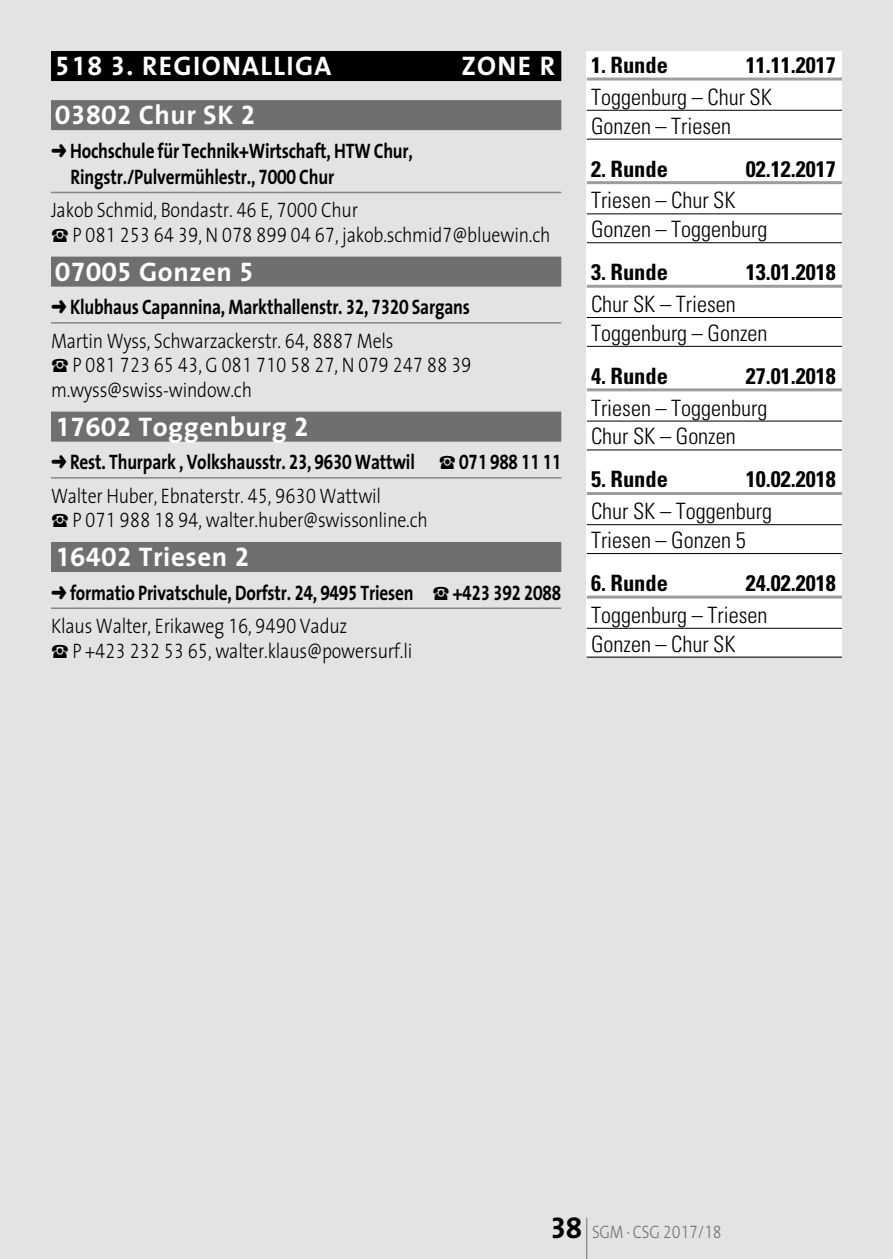
<style>
.page{position:relative;width:893px;height:1259px;background:#e3e3e3}
.page>*{position:absolute;margin:0;border:0;box-sizing:border-box;transform-origin:0 0}
.t1{font:27px "The Sans 7 Bold Tab";letter-spacing:.02em;color:#fff}
.t2{font:300 condensed 22.5px/28.8px "Univers LT Std";color:#000}
.t3{font:700 condensed 22.5px "Univers LT Std";color:#000}
.t4{font:21px/24.6px "The Sans 3 Light Tab";letter-spacing:-.01em;color:#000;scale:.85 1}
.t5{font:21px/26.1px "The Sans 7 Bold Tab";letter-spacing:-.01em;color:#000;scale:.82 1}
.t6{font:18px "The Sans 3 Light Tab";letter-spacing:-.01em;color:#6f6f6f;scale:.85 1}
.s1{font-family:"The Sans 7 Bold Tab";font-size:30px;color:#000}
</style>
<div class="page">
<hr style="left:586px;top:1217px;width:1px;height:42px;background:#6f6f6f">
<div style="left:587px;top:51px;width:255px;height:605px;background:#fff"></div>
<hr style="left:587px;top:78px;width:255px;height:3px;background:#9d9d9d">
<hr style="left:587px;top:110px;width:255px;height:1px;background:#000">
<hr style="left:587px;top:139px;width:255px;height:1px;background:#000">
<hr style="left:587px;top:181px;width:255px;height:3px;background:#9d9d9d">
<hr style="left:587px;top:213px;width:255px;height:1px;background:#000">
<hr style="left:587px;top:242px;width:255px;height:1px;background:#000">
<hr style="left:587px;top:285px;width:255px;height:3px;background:#9d9d9d">
<hr style="left:587px;top:317px;width:255px;height:1px;background:#000">
<hr style="left:587px;top:346px;width:255px;height:1px;background:#000">
<hr style="left:587px;top:388px;width:255px;height:3px;background:#9d9d9d">
<hr style="left:587px;top:420px;width:255px;height:1px;background:#000">
<hr style="left:587px;top:449px;width:255px;height:1px;background:#000">
<hr style="left:587px;top:492px;width:255px;height:3px;background:#9d9d9d">
<hr style="left:587px;top:524px;width:255px;height:1px;background:#000">
<hr style="left:587px;top:553px;width:255px;height:1px;background:#000">
<hr style="left:587px;top:595px;width:255px;height:3px;background:#9d9d9d">
<hr style="left:587px;top:628px;width:255px;height:1px;background:#000">
<hr style="left:587px;top:656px;width:255px;height:1px;background:#000">
<div style="left:51px;top:51px;width:510px;height:30px;background:#000"></div>
<div style="left:51px;top:100px;width:510px;height:30px;background:#6f6f6f"></div>
<hr style="left:51px;top:192px;width:510px;height:1px;background:#878787">
<div style="left:51px;top:257px;width:510px;height:30px;background:#6f6f6f"></div>
<hr style="left:51px;top:322px;width:510px;height:2px;background:#878787">
<div style="left:51px;top:411px;width:510px;height:30px;background:#6f6f6f"></div>
<hr style="left:51px;top:477px;width:510px;height:1px;background:#878787">
<div style="left:51px;top:542px;width:510px;height:30px;background:#6f6f6f"></div>
<hr style="left:51px;top:607px;width:510px;height:2px;background:#878787">
<p class="t1" style="left:55px;top:43px;width:119px">518 3. Regionalliga</p>
<p class="t1" style="left:461px;top:43px;width:35px">Zone</p>
<p class="t1" style="left:540px;top:43px;width:17px">R</p>
<p class="t1" style="left:55px;top:92px;width:201px">03802 Chur SK 2</p>
<p class="t5" style="left:71px;top:137px;width:419px;text-indent:-20px">➜ Hochschule für Technik+Wirtschaft, HTW Chur,<br>Ringstr./Pulvermühlestr., 7000 Chur</p>
<p class="t4" style="left:51px;top:197px;width:589px">Jakob Schmid, Bondastr. 46 E, 7000 Chur<br>☎ P 081 253 64 39, N 078 899 04 67, jakob.schmid7@bluewin.ch</p>
<p class="t1" style="left:55px;top:249px;width:200px">07005 Gonzen 5</p>
<p class="t5" style="left:51px;top:294px;width:513px">➜ Klubhaus Capannina, Markthallenstr. 32, 7320 Sargans</p>
<p class="t4" style="left:51px;top:327px;width:496px">Martin Wyss, Schwarzackerstr. 64, 8887 Mels<br>☎ P 081 723 65 43, G 081 710 58 27, N 079 247 88 39 m.wyss@swiss-window.ch</p>
<p class="t1" style="left:55px;top:404px;width:255px">17602 Toggenburg 2</p>
<p class="t5" style="left:51px;top:449px;width:623px">➜ Rest. Thurpark , Volkshausstr. 23, 9630 Wattwil ☎ 071 988 11 11</p>
<p class="t4" style="left:51px;top:482px;width:445px">Walter Huber, Ebnaterstr. 45, 9630 Wattwil<br>☎ P 071 988 18 94, walter.huber@swissonline.ch</p>
<p class="t1" style="left:55px;top:534px;width:195px">16402 Triesen 2</p>
<p class="t5" style="left:51px;top:579px;width:623px">➜ formatio Privatschule, Dorfstr. 24, 9495 Triesen ☎ +423 392 2088</p>
<p class="t4" style="left:51px;top:613px;width:427px">Klaus Walter, Erikaweg 16, 9490 Vaduz<br>☎ P +423 232 53 65, walter.klaus@powersurf.li</p>
<p class="t3" style="left:591px;top:51px;width:78px">1. Runde</p>
<p class="t3" style="left:746px;top:51px;width:91px">11.11.2017</p>
<p class="t2" style="left:591px;top:82px;width:182px">Toggenburg – Chur SK<br>Gonzen – Triesen</p>
<p class="t3" style="left:591px;top:155px;width:78px">2. Runde</p>
<p class="t3" style="left:746px;top:155px;width:91px">02.12.2017</p>
<p class="t2" style="left:591px;top:186px;width:178px">Triesen – Chur SK<br>Gonzen – Toggenburg</p>
<p class="t3" style="left:591px;top:258px;width:78px">3. Runde</p>
<p class="t3" style="left:746px;top:258px;width:91px">13.01.2018</p>
<p class="t2" style="left:591px;top:290px;width:178px">Chur SK – Triesen<br>Toggenburg – Gonzen</p>
<p class="t3" style="left:591px;top:362px;width:78px">4. Runde</p>
<p class="t3" style="left:746px;top:362px;width:91px">27.01.2018</p>
<p class="t2" style="left:591px;top:393px;width:178px">Triesen – Toggenburg<br>Chur SK – Gonzen</p>
<p class="t3" style="left:591px;top:466px;width:78px">5. Runde</p>
<p class="t3" style="left:746px;top:466px;width:91px">10.02.2018</p>
<p class="t2" style="left:591px;top:497px;width:182px">Chur SK – Toggenburg<br>Triesen – Gonzen 5</p>
<p class="t3" style="left:591px;top:569px;width:78px">6. Runde</p>
<p class="t3" style="left:746px;top:569px;width:91px">24.02.2018</p>
<p class="t2" style="left:591px;top:600px;width:178px">Toggenburg – Triesen<br>Gonzen – Chur SK</p>
<p class="t6" style="left:550px;top:1217px;width:203px"><span class="s1">38</span> SGM · CSG 2017/18</p>
</div>
